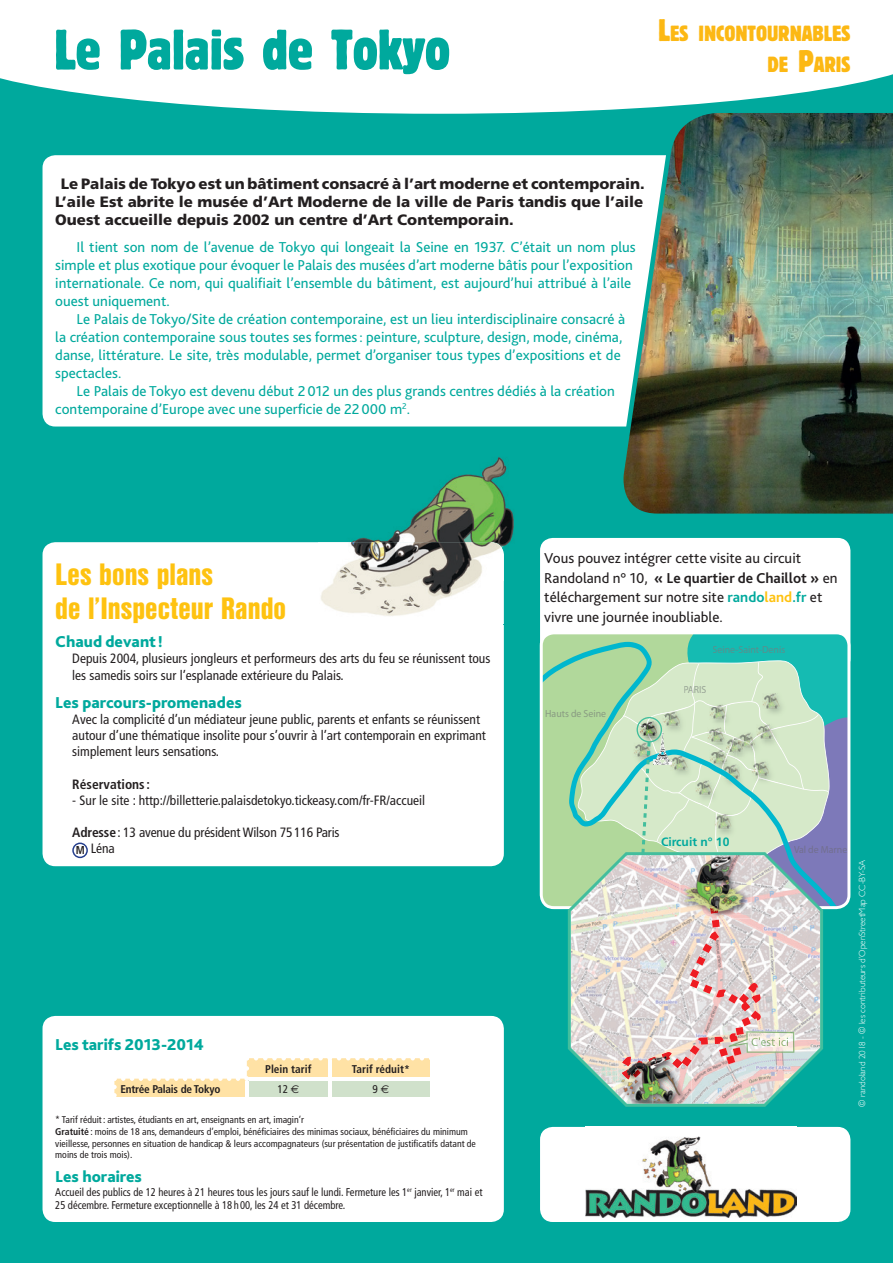
<style>
.page{position:relative;width:893px;height:1263px;background:#fff}
.page>*{position:absolute;margin:0;border:0;box-sizing:border-box;transform-origin:0 0}
.t1{font:60px "Block Cond FO";color:#00a99d}
.t2{font:900 30px/34.5px "Nimbus San Con L";color:#fec210}
.t3{font:23.1px/31.5px "Block Cond FO";color:#fcb814;text-align:right}
.t4{font:800 16.5px "Bliss 2";color:#00a99d}
.t5{font:15px/18px "Bliss 2";color:#00a99d}
.t6{font:900 15px/18px "Frutiger";color:#231f20;text-align:justify}
.t7{font:15px/19.5px "Bliss 2";color:#231f20}
.t8{font:condensed 13.5px/16.2px "Frutiger";color:#231f20}
.t9{font:700 condensed 13.5px "Frutiger";color:#231f20}
.t10{font:700 12px "Frutiger";color:#00a99d}
.t11{font:condensed 11.25px/13.5px "Frutiger";color:#231f20;scale:.94 1}
.t12{font:700 condensed 11.25px "Frutiger";letter-spacing:-.01em;color:#231f20}
.t13{font:condensed 11.25px "Frutiger";color:#231f20}
.t14{font:10.35px "Myriad Pro";color:#5c8e8c;scale:.96 1}
.t15{font:10.35px "Myriad Pro";color:#899b82;scale:.96 1}
.t16{font:10.35px "Myriad Pro";color:#726f8f;scale:.96 1}
.t17{font:10.35px "Myriad Pro";color:#97a295;scale:.96 1}
.t18{font:condensed 9.75px/11.7px "Frutiger";color:#231f20}
.t19{font:300 9px "Gill Sans";color:#fff}
.s1{font-size:33px}
.s2{font-weight:700}
.s3{font-weight:700;font-size:11.4px}
.s4{font-family:"Euro Sans";font-stretch:normal}
.s5{font-weight:700;color:#00a99d}
.s6{font-weight:700;color:#fec210}
</style>
<div class="page">
<div style="left:0;top:70px;width:893px;height:1193px;background:#00a99d"></div>
<svg style="left:0;top:70px;width:893px;height:44px;fill:#fff"></svg>
<div style="left:43px;top:542px;width:461px;height:324px;background:#fff;border-radius:13px"></div>
<svg style="left:72px;top:842px;width:16px;height:16px"></svg>
<div style="left:43px;top:1016px;width:461px;height:206px;background:#fff;border-radius:13px"></div>
<svg style="left:114px;top:1058px;width:316px;height:39px"></svg>
<div style="left:43px;top:155px;width:788px;height:271px;background:#fff;border-radius:13px"></div>
<div style="left:540px;top:538px;width:310px;height:133px;background:#fff;border-radius:13px"></div>
<img style="left:619px;top:108px;width:274px;height:406px">
<img style="left:352px;top:457px;width:162px;height:89px">
<img style="left:318px;top:542px;width:186px;height:82px">
<div style="left:540px;top:1127px;width:310px;height:95px;background:#fff;border-radius:13px"></div>
<img style="left:586px;top:1136px;width:211px;height:82px">
<svg style="left:540px;top:631px;width:310px;height:278px;background:#b0dbae"></svg>
<svg style="left:568px;top:852px;width:225px;height:255px;background:#b0cdbf"></svg>
<svg style="left:622px;top:633px;width:227px;height:446px;background:#b1ccc1"></svg>
<img style="left:728px;top:1031px;width:66px;height:22px">
<h1 class="t1" style="left:54px;top:18px;width:397px">Le Palais de Tokyo</h1>
<h3 class="t3" style="left:658px;top:18px;width:194px"><span class="s1">L</span>ES INCONTOURNABLES<br>DE <span class="s1">P</span>ARIS</h3>
<p class="t6" style="left:55px;top:175px;width:591px;text-indent:6px">Le Palais de Tokyo est un bâtiment consacré à l’art moderne et contemporain.<br>L’aile Est abrite le musée d’Art Moderne de la ville de Paris tandis que l’aile Ouest accueille depuis 2002 un centre d’Art Contemporain.</p>
<p class="t5" style="left:55px;top:237px;width:582px;text-indent:21px">Il tient son nom de l’avenue de Tokyo qui longeait la Seine en 1937. C’était un nom plus simple et plus exotique pour évoquer le Palais des musées d’art moderne bâtis pour l’exposition internationale. Ce nom, qui qualifiait l’ensemble du bâtiment, est aujourd’hui attribué à l’aile ouest uniquement.</p>
<p class="t5" style="left:55px;top:309px;width:571px;text-indent:21px">Le Palais de Tokyo/Site de création contemporaine, est un lieu interdisciplinaire consacré à la création contemporaine sous toutes ses formes : peinture, sculpture, design, mode, cinéma, danse, littérature. Le site, très modulable, permet d’organiser tous types d’expositions et de spectacles.</p>
<p class="t5" style="left:55px;top:381px;width:561px;text-indent:21px">Le Palais de Tokyo est devenu début 2 012 un des plus grands centres dédiés à la création contemporaine d’Europe avec une superficie de 22 000 m<sup>2</sup>.</p>
<h2 class="t2" style="left:55px;top:556px;width:232px">Les bons plans<br>de l’Inspecteur Rando</h2>
<p class="t4" style="left:55px;top:631px;width:109px">Chaud devant !</p>
<p class="t8" style="left:72px;top:651px;width:420px">Depuis 2004, plusieurs jongleurs et performeurs des arts du feu se réunissent tous les samedis soirs sur l’esplanade extérieure du Palais.</p>
<p class="t4" style="left:55px;top:692px;width:188px">Les parcours-promenades</p>
<p class="t8" style="left:72px;top:711px;width:415px">Avec la complicité d’un médiateur jeune public, parents et enfants se réunissent autour d’une thématique insolite pour s’ouvrir à l’art contemporain en exprimant simplement leurs sensations.</p>
<p class="t9" style="left:72px;top:776px;width:79px">Réservations :</p>
<p class="t8" style="left:72px;top:792px;width:354px">- Sur le site : http://billetterie.palaisdetokyo.tickeasy.com/fr-FR/accueil</p>
<p class="t8" style="left:72px;top:824px;width:269px"><span class="s2">Adresse</span> : 13 avenue du président Wilson 75 116 Paris<br><span class="s3">M</span> Léna</p>
<p class="t4" style="left:55px;top:1034px;width:150px">Les tarifs 2013-2014</p>
<p class="t12" style="left:265px;top:1062px;width:48px">Plein tarif</p>
<p class="t12" style="left:352px;top:1062px;width:59px">Tarif réduit*</p>
<p class="t12" style="left:120px;top:1082px;width:102px">Entrée Palais de Tokyo</p>
<p class="t13" style="left:277px;top:1082px;width:23px">12 <span class="s4">€</span></p>
<p class="t13" style="left:373px;top:1082px;width:18px">9 <span class="s4">€</span></p>
<p class="t18" style="left:55px;top:1114px;width:422px">* Tarif réduit : artistes, étudiants en art, enseignants en art, imagin’r<br><span class="s2">Gratuité</span> : moins de 18 ans, demandeurs d’emploi, bénéficiaires des minimas sociaux, bénéficiaires du minimum vieillesse, personnes en situation de handicap &amp; leurs accompagnateurs (sur présentation de justificatifs datant de moins de trois mois).</p>
<p class="t4" style="left:55px;top:1166px;width:88px">Les horaires</p>
<p class="t11" style="left:55px;top:1185px;width:456px">Accueil des publics de 12 heures à 21 heures tous les jours sauf le lundi. Fermeture les 1<sup>er</sup> janvier, 1<sup>er</sup> mai et<br>25 décembre. Fermeture exceptionnelle à 18 h 00, les 24 et 31 décembre.</p>
<p class="t7" style="left:544px;top:548px;width:295px">Vous pouvez intégrer cette visite au circuit Randoland n° 10, <span class="s2">« Le quartier de Chaillot »</span> en téléchargement sur notre site <span class="s5">rando</span><span class="s6">land</span><span class="s5">.fr</span> et vivre une journée inoubliable.</p>
<p class="t14" style="left:713px;top:643px;width:77px">Seine-Saint-Denis</p>
<p class="t15" style="left:545px;top:707px;width:65px">Hauts de Seine</p>
<p class="t17" style="left:683px;top:683px;width:25px">PARIS</p>
<p class="t10" style="left:661px;top:834px;width:70px">Circuit n° 10</p>
<p class="t16" style="left:794px;top:843px;width:57px">Val de Marne</p>
<p class="t19" style="left:855px;top:1107px;width:248px;rotate:-90deg">© randoland 2018 - © les contributeurs d’OpenStreetMap CC-BY-SA</p>
</div>
